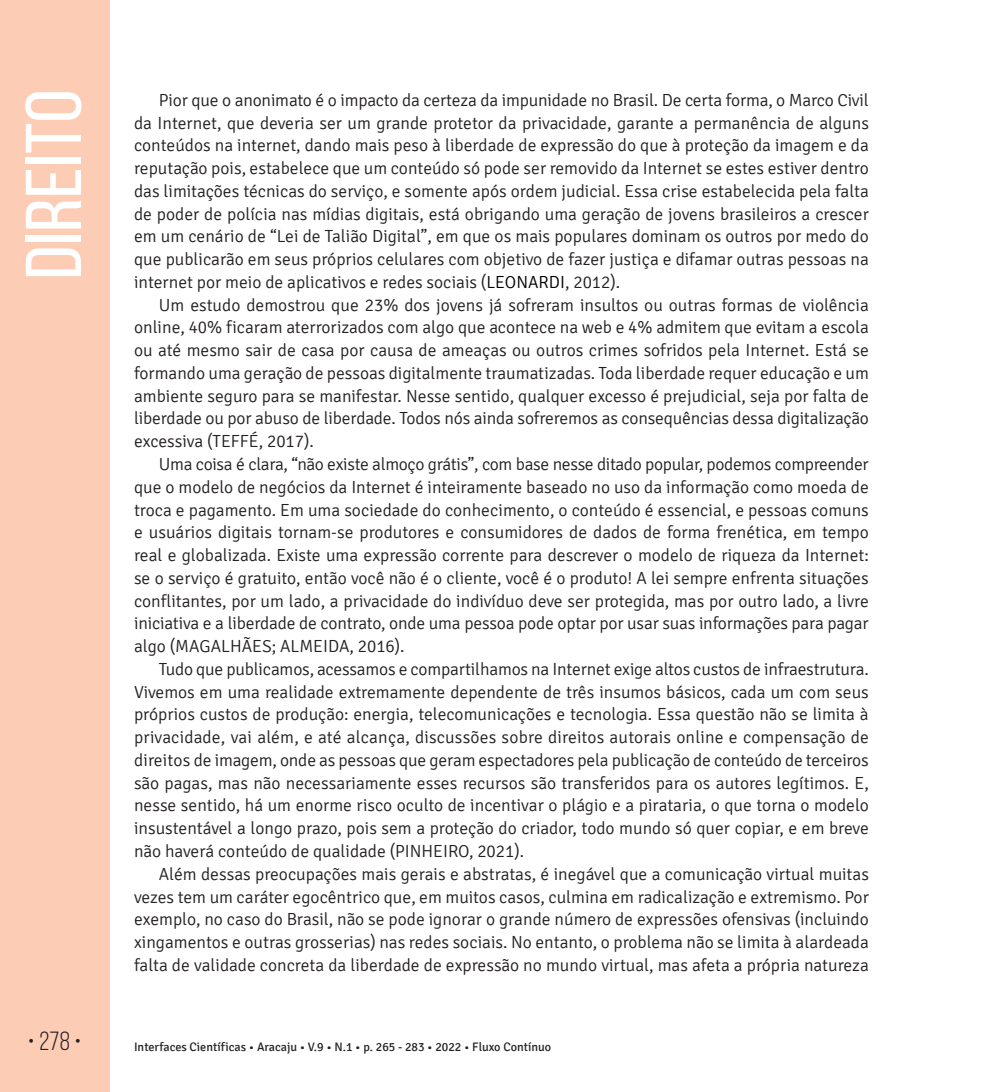
<style>
.page{position:relative;width:993px;height:1092px;background:#fff}
.page>*{position:absolute;margin:0;border:0;box-sizing:border-box;transform-origin:0 0}
.t1{font:78.75px "Bebas Neue";color:#fff;scale:1.09 1}
.t2{font:26.25px "Bebas Neue";color:#231f20}
.t3{font:300 17.5px/22.8px "Signika";color:#231f20;text-align:justify}
.t4{font:12.25px "Signika";color:#231f20}
.s1{color:#000001}
</style>
<div class="page">
<div style="left:0;top:0;width:109px;height:1091px;background:#fcccb5"></div>
<h1 class="t1" style="left:11px;top:279px;width:176px;rotate:-90deg">Direito</h1>
<p class="t3" style="left:134px;top:89px;width:736px;text-indent:25px">Pior que o anonimato é o impacto da certeza da impunidade no Brasil. De certa forma, o Marco Civil da Internet, que deveria ser um grande protetor da privacidade, garante a permanência de alguns conteúdos na internet, dando mais peso à liberdade de expressão do que à proteção da imagem e da reputação pois, estabelece que um conteúdo só pode ser removido da Internet se estes estiver dentro das limitações técnicas do serviço, e somente após ordem judicial. Essa crise estabelecida pela falta de poder de polícia nas mídias digitais, está obrigando uma geração de jovens brasileiros a crescer em um cenário de “Lei de Talião Digital”, em que os mais populares dominam os outros por medo do que publicarão em seus próprios celulares com objetivo de fazer justiça e difamar outras pessoas na internet por meio de aplicativos e redes sociais (<span class="s1">LEONARDI</span>, 2012).</p>
<p class="t3" style="left:134px;top:294px;width:736px;text-indent:25px">Um estudo demostrou que 23% dos jovens já sofreram insultos ou outras formas de violência online, 40% ficaram aterrorizados com algo que acontece na web e 4% admitem que evitam a escola ou até mesmo sair de casa por causa de ameaças ou outros crimes sofridos pela Internet. Está se formando uma geração de pessoas digitalmente traumatizadas. Toda liberdade requer educação e um ambiente seguro para se manifestar. Nesse sentido, qualquer excesso é prejudicial, seja por falta de liberdade ou por abuso de liberdade. Todos nós ainda sofreremos as consequências dessa digitalização excessiva (TEFFÉ, 2017).</p>
<p class="t3" style="left:134px;top:453px;width:736px;text-indent:25px">Uma coisa é clara, “não existe almoço grátis”, com base nesse ditado popular, podemos compreender que o modelo de negócios da Internet é inteiramente baseado no uso da informação como moeda de troca e pagamento. Em uma sociedade do conhecimento, o conteúdo é essencial, e pessoas comuns e usuários digitais tornam-se produtores e consumidores de dados de forma frenética, em tempo real e globalizada. Existe uma expressão corrente para descrever o modelo de riqueza da Internet: se o serviço é gratuito, então você não é o cliente, você é o produto! A lei sempre enfrenta situações conflitantes, por um lado, a privacidade do indivíduo deve ser protegida, mas por outro lado, a livre iniciativa e a liberdade de contrato, onde uma pessoa pode optar por usar suas informações para pagar algo (MAGALHÃES; ALMEIDA, 2016).</p>
<p class="t3" style="left:134px;top:658px;width:736px;text-indent:25px">Tudo que publicamos, acessamos e compartilhamos na Internet exige altos custos de infraestrutura.<br>Vivemos em uma realidade extremamente dependente de três insumos básicos, cada um com seus próprios custos de produção: energia, telecomunicações e tecnologia. Essa questão não se limita à privacidade, vai além, e até alcança, discussões sobre direitos autorais online e compensação de direitos de imagem, onde as pessoas que geram espectadores pela publicação de conteúdo de terceiros são pagas, mas não necessariamente esses recursos são transferidos para os autores legítimos. E, nesse sentido, há um enorme risco oculto de incentivar o plágio e a pirataria, o que torna o modelo insustentável a longo prazo, pois sem a proteção do criador, todo mundo só quer copiar, e em breve não haverá conteúdo de qualidade (PINHEIRO, 2021).</p>
<p class="t3" style="left:134px;top:862px;width:736px;text-indent:25px">Além dessas preocupações mais gerais e abstratas, é inegável que a comunicação virtual muitas vezes tem um caráter egocêntrico que, em muitos casos, culmina em radicalização e extremismo. Por exemplo, no caso do Brasil, não se pode ignorar o grande número de expressões ofensivas (incluindo xingamentos e outras grosserias) nas redes sociais. No entanto, o problema não se limita à alardeada falta de validade concreta da liberdade de expressão no mundo virtual, mas afeta a própria natureza</p>
<h2 class="t2" style="left:28px;top:1026px;width:55px">• 278 •</h2>
<p class="t4" style="left:134px;top:1040px;width:418px">Interfaces Científicas • Aracaju • V.9 • N.1 • p. 265 - 283 • 2022 • Fluxo Contínuo</p>
</div>
